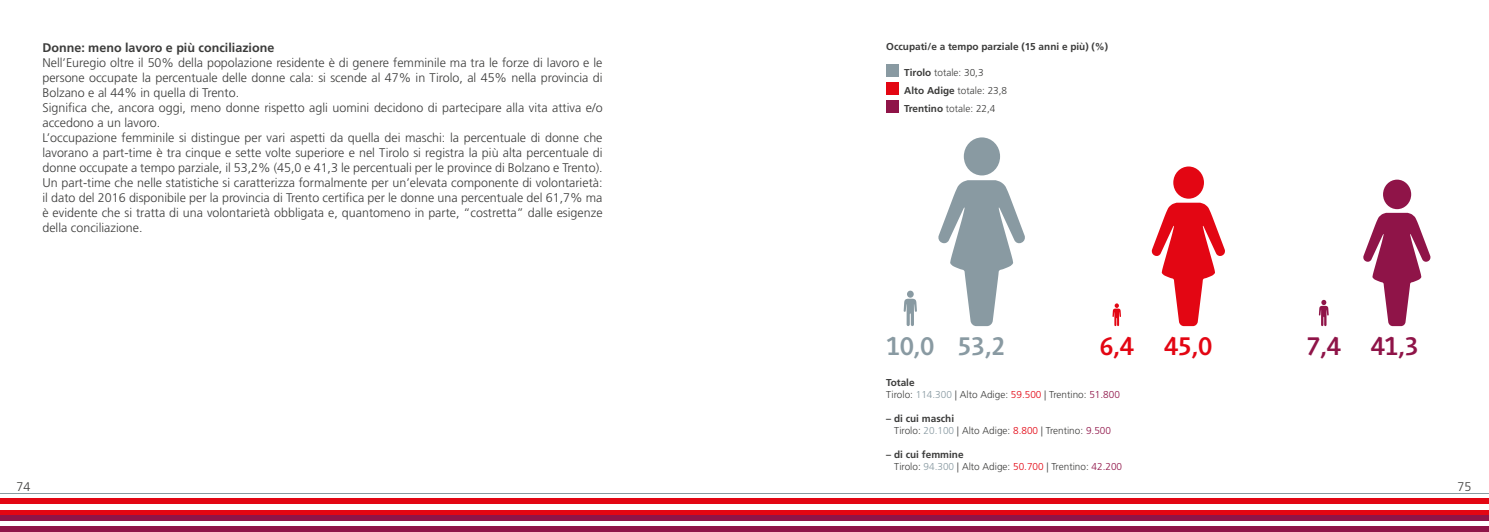
<style>
.page{position:relative;width:1489px;height:532px;background:#fff}
.page>*{position:absolute;margin:0;border:0;box-sizing:border-box;transform-origin:0 0}
.t1{font:500 27.25px "Agilita LT Pro";color:#899aa2}
.t2{font:500 27.25px "Agilita LT Pro";color:#e30613}
.t3{font:500 27.25px "Agilita LT Pro";color:#8f1448}
.t4{font:300 12.5px/15px "Frutiger LT Std";color:#3c3c3b}
.t5{font:700 12.5px "Frutiger LT Std";color:#3c3c3b}
.t6{font:300 10px/12px "Frutiger LT Std";color:#3c3c3b}
.t7{font:700 10px "Frutiger LT Std";color:#3c3c3b}
.s1{font-weight:700}
.s2{color:#899aa2}
.s3{color:#e30613}
.s4{color:#8f1448}
</style>
<div class="page">
<div style="left:0;top:498px;width:744px;height:7px;background:#e30613"></div>
<div style="left:0;top:504px;width:744px;height:6px;background:#fff"></div>
<div style="left:0;top:509px;width:744px;height:7px;background:#e30613"></div>
<div style="left:0;top:515px;width:744px;height:6px;background:#8f1448"></div>
<div style="left:0;top:520px;width:744px;height:7px;background:#fff"></div>
<div style="left:0;top:526px;width:744px;height:5px;background:#8f1448"></div>
<div style="left:744px;top:498px;width:744px;height:7px;background:#e30613"></div>
<div style="left:744px;top:504px;width:744px;height:6px;background:#fff"></div>
<div style="left:744px;top:509px;width:744px;height:7px;background:#e30613"></div>
<div style="left:744px;top:515px;width:744px;height:6px;background:#8f1448"></div>
<div style="left:744px;top:520px;width:744px;height:7px;background:#fff"></div>
<div style="left:744px;top:526px;width:744px;height:5px;background:#8f1448"></div>
<div style="left:886px;top:64px;width:12px;height:12px;background:#899aa2"></div>
<div style="left:886px;top:82px;width:12px;height:12px;background:#e30613"></div>
<div style="left:886px;top:100px;width:12px;height:12px;background:#8f1448"></div>
<div style="left:907px;top:290px;width:6px;height:7px;background:#899aa2;border-radius:50%"></div>
<svg style="left:903px;top:298px;width:13px;height:28px"></svg>
<div style="left:963px;top:137px;width:37px;height:38px;background:#899aa2;border-radius:50%"></div>
<svg style="left:938px;top:180px;width:87px;height:146px"></svg>
<svg style="left:1112px;top:303px;width:8px;height:23px"></svg>
<div style="left:1173px;top:166px;width:30px;height:32px;background:#e30613;border-radius:50%"></div>
<svg style="left:1151px;top:203px;width:74px;height:123px"></svg>
<svg style="left:1318px;top:300px;width:10px;height:26px"></svg>
<div style="left:1382px;top:179px;width:28px;height:30px;background:#8f1448;border-radius:50%"></div>
<svg style="left:1363px;top:213px;width:67px;height:113px"></svg>
<p class="t5" style="left:42px;top:40px;width:233px">Donne: meno lavoro e più conciliazione</p>
<p class="t4" style="left:42px;top:55px;width:561px">Nell’Euregio oltre il 50% della popolazione residente è di genere femminile ma tra le forze di lavoro e le persone occupate la percentuale delle donne cala: si scende al 47% in Tirolo, al 45% nella provincia di Bolzano e al 44% in quella di Trento.<br>Significa che, ancora oggi, meno donne rispetto agli uomini decidono di partecipare alla vita attiva e/o accedono a un lavoro.<br>L’occupazione femminile si distingue per vari aspetti da quella dei maschi: la percentuale di donne che lavorano a part-time è tra cinque e sette volte superiore e nel Tirolo si registra la più alta percentuale di donne occupate a tempo parziale, il 53,2% (45,0 e 41,3 le percentuali per le province di Bolzano e Trento).<br>Un part-time che nelle statistiche si caratterizza formalmente per un’elevata componente di volontarietà: il dato del 2016 disponibile per la provincia di Trento certifica per le donne una percentuale del 61,7% ma è evidente che si tratta di una volontarietà obbligata e, quantomeno in parte, “costretta” dalle esigenze della conciliazione.</p>
<p class="t7" style="left:886px;top:41px;width:223px">Occupati/e a tempo parziale (15 anni e più) (%)</p>
<p class="t6" style="left:904px;top:64px;width:104px;line-height:18px"><span class="s1">Tirolo</span> totale: 30,3<br><span class="s1">Alto Adige</span> totale: 23,8<br><span class="s1">Trentino</span> totale: 22,4</p>
<h1 class="t1" style="left:886px;top:326px;width:120px">10,0 53,2</h1>
<h1 class="t2" style="left:1099px;top:326px;width:114px">6,4 45,0</h1>
<h1 class="t3" style="left:1306px;top:326px;width:113px">7,4 41,3</h1>
<p class="t6" style="left:886px;top:376px;width:235px"><span class="s1">Totale<br></span>Tirolo: <span class="s2">114.300</span> | Alto Adige: <span class="s3">59.500</span> | Trentino: <span class="s4">51.800</span></p>
<p class="t6" style="left:894px;top:412px;width:218px;text-indent:-8px"><span class="s1">– di cui maschi<br></span>Tirolo: <span class="s2">20.100</span> | Alto Adige: <span class="s3">8.800</span> | Trentino: <span class="s4">9.500</span></p>
<p class="t6" style="left:894px;top:448px;width:229px;text-indent:-8px"><span class="s1">– di cui femmine<br></span>Tirolo: <span class="s2">94.300</span> | Alto Adige: <span class="s3">50.700</span> | Trentino: <span class="s4">42.200</span></p>
<p class="t4" style="left:17px;top:479px;width:15px">74</p>
<p class="t4" style="left:1457px;top:479px;width:15px">75</p>
</div>
